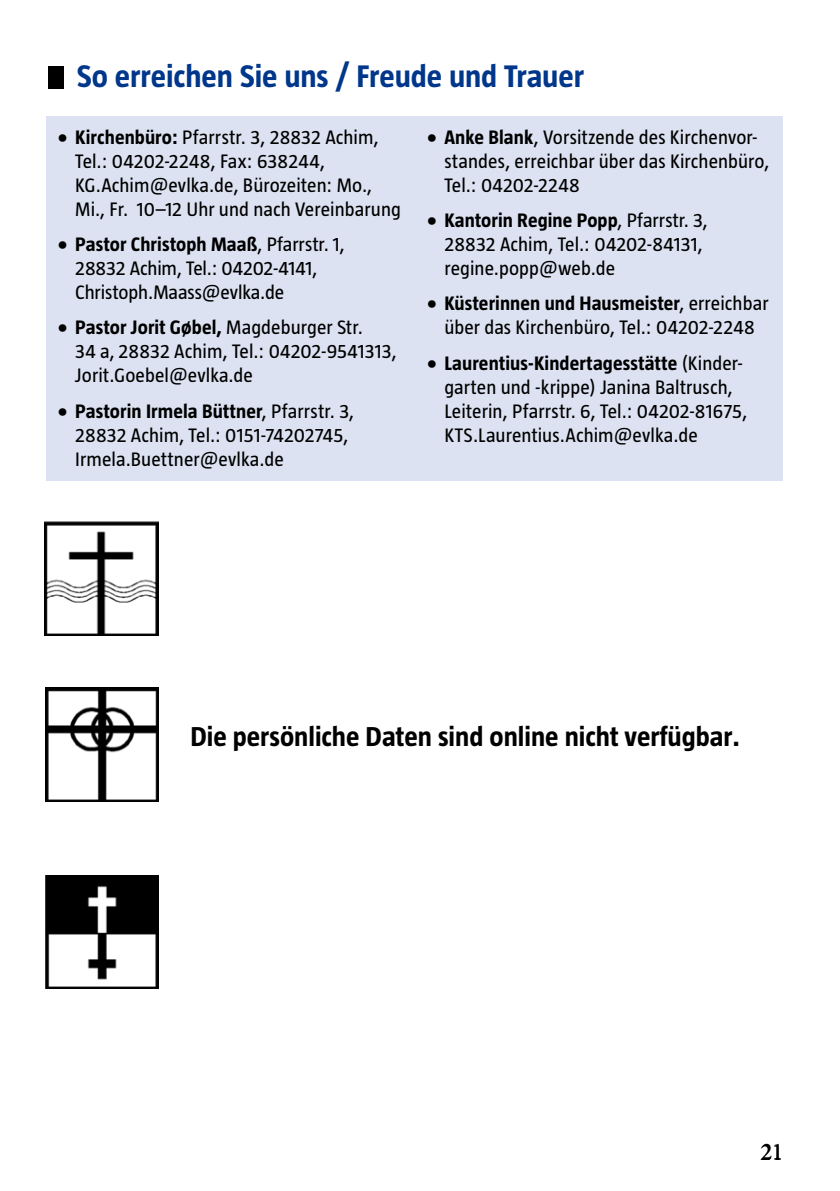
<style>
.page{position:relative;width:840px;height:1191px;background:#fff}
.page>*{position:absolute;margin:0;border:0;box-sizing:border-box;transform-origin:0 0}
.t1{font:700 32px "Taz";letter-spacing:-.005em;color:#00378b}
.t2{font:700 28px "Taz";color:#000}
.t3{font:24px "Minion Pro";color:#000}
.t4{font:20px/24px "Taz";letter-spacing:.005em;color:#000}
.s1{font-weight:700}
</style>
<div class="page">
<img style="left:45px;top:875px;width:114px;height:113px">
<img style="left:45px;top:522px;width:113px;height:113px">
<div style="left:48px;top:66px;width:15px;height:23px;background:#000"></div>
<div style="left:46px;top:116px;width:736px;height:365px;background:#dce2f1"></div>
<img style="left:45px;top:688px;width:114px;height:113px">
<h1 class="t1" style="left:77px;top:58px;width:508px">So erreichen Sie uns / Freude und Trauer</h1>
<p class="t4" style="left:75px;top:125px;width:327px;text-indent:-18px"><span class="s1">• Kirchenbüro:</span> Pfarrstr. 3, 28832 Achim, Tel.: 04202-2248, Fax: 638244, KG.Achim@evlka.de, Bürozeiten: Mo., Mi., Fr. 10–12 Uhr und nach Vereinbarung</p>
<p class="t4" style="left:75px;top:232px;width:271px;text-indent:-18px"><span class="s1">• Pastor Christoph Maaß</span>, Pfarrstr. 1,<br>28832 Achim, Tel.: 04202-4141,<br>Christoph.Maass@evlka.de</p>
<p class="t4" style="left:75px;top:315px;width:323px;text-indent:-18px"><span class="s1">• Pastor Jorit Gøbel,</span> Magdeburger Str.<br>34 a, 28832 Achim, Tel.: 04202-9541313,<br>Jorit.Goebel@evlka.de</p>
<p class="t4" style="left:75px;top:399px;width:280px;text-indent:-18px"><span class="s1">• Pastorin Irmela Büttner</span>, Pfarrstr. 3,<br>28832 Achim, Tel.: 0151-74202745,<br>Irmela.Buettner@evlka.de</p>
<p class="t4" style="left:444px;top:125px;width:326px;text-indent:-18px"><span class="s1">• Anke Blank</span>, Vorsitzende des Kirchenvor&shy;standes, erreichbar über das Kirchenbüro,<br>Tel.: 04202-2248</p>
<p class="t4" style="left:444px;top:208px;width:265px;text-indent:-18px"><span class="s1">• Kantorin Regine Popp</span>, Pfarrstr. 3,<br>28832 Achim, Tel.: 04202-84131, regine.popp@web.de</p>
<p class="t4" style="left:426px;top:291px;width:343px;text-align:center"><span class="s1">• Küsterinnen und Hausmeister</span>, erreichbar über das Kirchenbüro, Tel.: 04202-2248</p>
<p class="t4" style="left:444px;top:351px;width:304px;text-indent:-18px"><span class="s1">• Laurentius-Kindertagesstätte</span> (Kinder&shy;garten und -krippe) Janina Baltrusch, Leiterin, Pfarrstr. 6, Tel.: 04202-81675, KTS.Laurentius.Achim@evlka.de</p>
<h2 class="t2" style="left:190px;top:720px;width:551px">Die persönliche Daten sind online nicht verfügbar.</h2>
<p class="t3" style="left:759px;top:1135px;width:25px">21</p>
</div>
